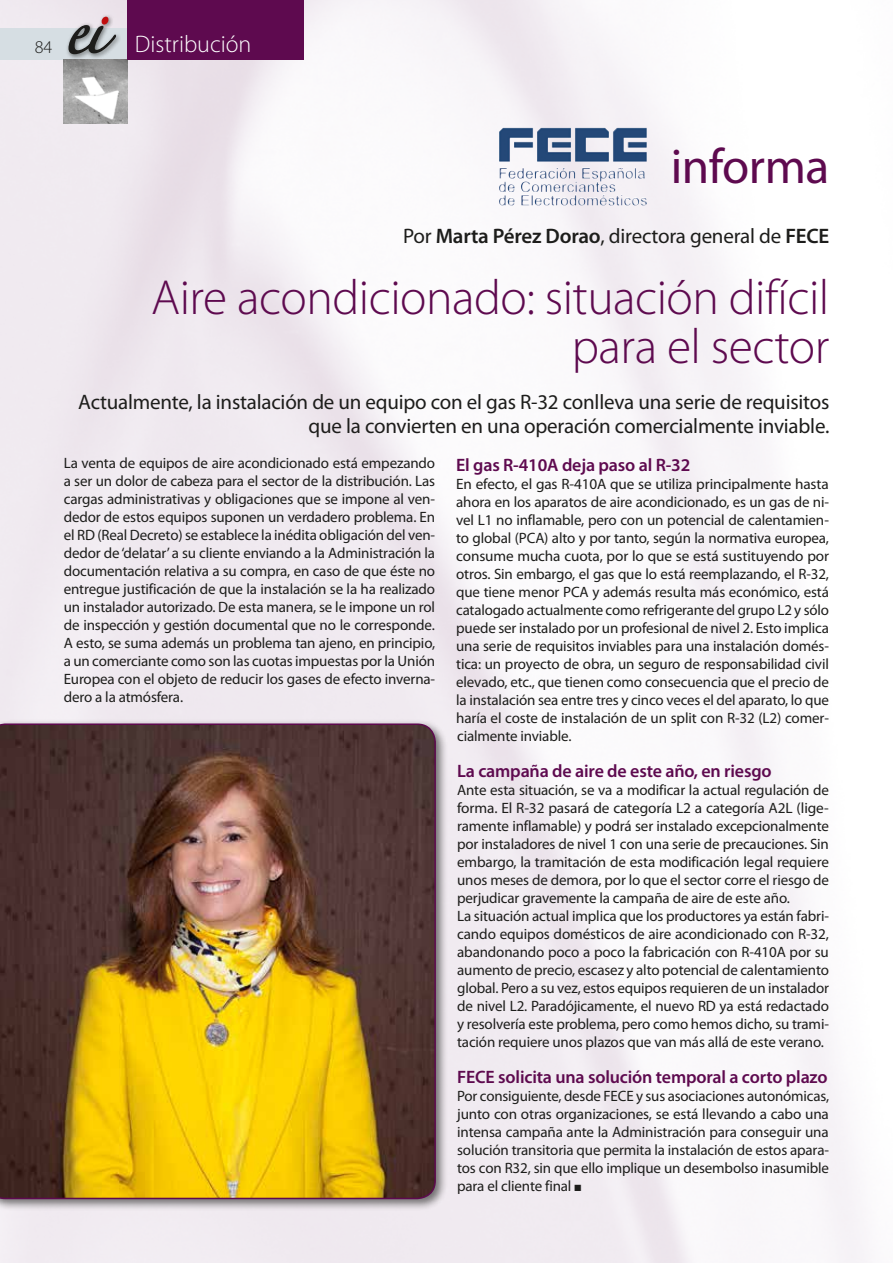
<style>
.page{position:relative;width:893px;height:1263px;background:#fff}
.page>*{position:absolute;margin:0;border:0;box-sizing:border-box;transform-origin:0 0}
.t1{font:300 49.5px/49.5px "Myriad Pro";letter-spacing:-.01em;color:#5e0a4f;text-align:right}
.t2{font:49.5px "Myriad Pro";letter-spacing:-.01em;color:#5e0a4f}
.t3{font:300 24px "Myriad Pro";color:#fff}
.t4{font:21px/24px "Myriad Pro";letter-spacing:-.01em;color:#1d1d1b;text-align:right}
.t5{font:600 18px "Myriad Pro";letter-spacing:-.01em;color:#5e0a4f}
.t6{font:300 18px "Myriad Pro";color:#1d1d1b}
.t7{font:15px/18px "Myriad Pro";letter-spacing:-.01em;color:#1d1d1b;text-align:justify}
.s1{font-weight:600}
</style>
<div class="page">
<img style="left:0;top:0;width:868px;height:1263px">
<div style="left:0;top:28px;width:128px;height:32px;background:#d6dee3"></div>
<img style="left:64px;top:60px;width:64px;height:63px">
<div style="left:127px;top:0;width:177px;height:60px;background:#5e0a4f"></div>
<div style="left:66px;top:14px;width:56px;height:46px;background:#ebe3eb"></div>
<div style="left:66px;top:22px;width:56px;height:38px;background:#1d1d1b;opacity:.4"></div>
<svg style="left:68px;top:15px;width:49px;height:40px"></svg>
<img style="left:499px;top:128px;width:148px;height:50px">
<div style="left:0;top:719px;width:449px;height:492px;background:#1d1d1b;opacity:.6"></div>
<img style="left:0;top:723px;width:436px;height:476px">
<p class="t6" style="left:35px;top:36px;width:19px">84</p>
<h2 class="t3" style="left:135px;top:30px;width:118px">Distribución</h2>
<h1 class="t2" style="left:671px;top:136px;width:160px">informa</h1>
<h3 class="t4" style="left:403px;top:223px;width:428px">Por <span class="s1">Marta Pérez Dorao</span>, directora general de <span class="s1">FECE</span></h3>
<h1 class="t1" style="left:151px;top:272px;width:680px">Aire acondicionado: situación difícil para el sector</h1>
<h3 class="t4" style="left:78px;top:390px;width:753px">Actualmente, la instalación de un equipo con el gas R-32 conlleva una serie de requisitos que la convierten en una operación comercialmente inviable.</h3>
<p class="t5" style="left:456px;top:453px;width:236px">El gas R-410A deja paso al R-32</p>
<p class="t7" style="left:456px;top:474px;width:374px">En efecto, el gas R-410A que se utiliza principalmente hasta ahora en los aparatos de aire acondicionado, es un gas de ni&shy;vel L1 no inflamable, pero con un potencial de calentamien&shy;to global (PCA) alto y por tanto, según la normativa europea, consume mucha cuota, por lo que se está sustituyendo por otros. Sin embargo, el gas que lo está reemplazando, el R-32, que tiene menor PCA y además resulta más económico, está catalogado actualmente como refrigerante del grupo L2 y sólo puede ser instalado por un profesional de nivel 2. Esto implica una serie de requisitos inviables para una instalación domés&shy;tica: un proyecto de obra, un seguro de responsabilidad civil elevado, etc., que tienen como consecuencia que el precio de la instalación sea entre tres y cinco veces el del aparato, lo que haría el coste de instalación de un split con R-32 (L2) comer&shy;cialmente inviable.</p>
<p class="t5" style="left:457px;top:759px;width:316px">La campaña de aire de este año, en riesgo</p>
<p class="t7" style="left:457px;top:780px;width:373px;text-align:left">Ante esta situación, se va a modificar la actual regulación de forma. El R-32 pasará de categoría L2 a categoría A2L (lige&shy;ramente inflamable) y podrá ser instalado excepcionalmente por instaladores de nivel 1 con una serie de precauciones. Sin embargo, la tramitación de esta modificación legal requiere unos meses de demora, por lo que el sector corre el riesgo de perjudicar gravemente la campaña de aire de este año.<br>La situación actual implica que los productores ya están fabri&shy;cando equipos domésticos de aire acondicionado con R-32, abandonando poco a poco la fabricación con R-410A por su aumento de precio, escasez y alto potencial de calentamiento global. Pero a su vez, estos equipos requieren de un instalador de nivel L2. Paradójicamente, el nuevo RD ya está redactado y resolvería este problema, pero como hemos dicho, su trami&shy;tación requiere unos plazos que van más allá de este verano.</p>
<p class="t5" style="left:457px;top:1065px;width:372px">FECE solicita una solución temporal a corto plazo</p>
<p class="t7" style="left:457px;top:1086px;width:373px">Por consiguiente, desde FECE y sus asociaciones autonómicas, junto con otras organizaciones, se está llevando a cabo una intensa campaña ante la Administración para conseguir una solución transitoria que permita la instalación de estos apara&shy;tos con R32, sin que ello implique un desembolso inasumible para el cliente final ■</p>
<p class="t7" style="left:64px;top:454px;width:373px">La venta de equipos de aire acondicionado está empezando a ser un dolor de cabeza para el sector de la distribución. Las cargas administrativas y obligaciones que se impone al ven&shy;dedor de estos equipos suponen un verdadero problema. En el RD (Real Decreto) se establece la inédita obligación del ven&shy;dedor de ‘delatar’ a su cliente enviando a la Administración la documentación relativa a su compra, en caso de que éste no entregue justificación de que la instalación se la ha realizado un instalador autorizado. De esta manera, se le impone un rol de inspección y gestión documental que no le corresponde.<br>A esto, se suma además un problema tan ajeno, en principio, a un comerciante como son las cuotas impuestas por la Unión Europea con el objeto de reducir los gases de efecto inverna&shy;dero a la atmósfera.</p>
</div>
